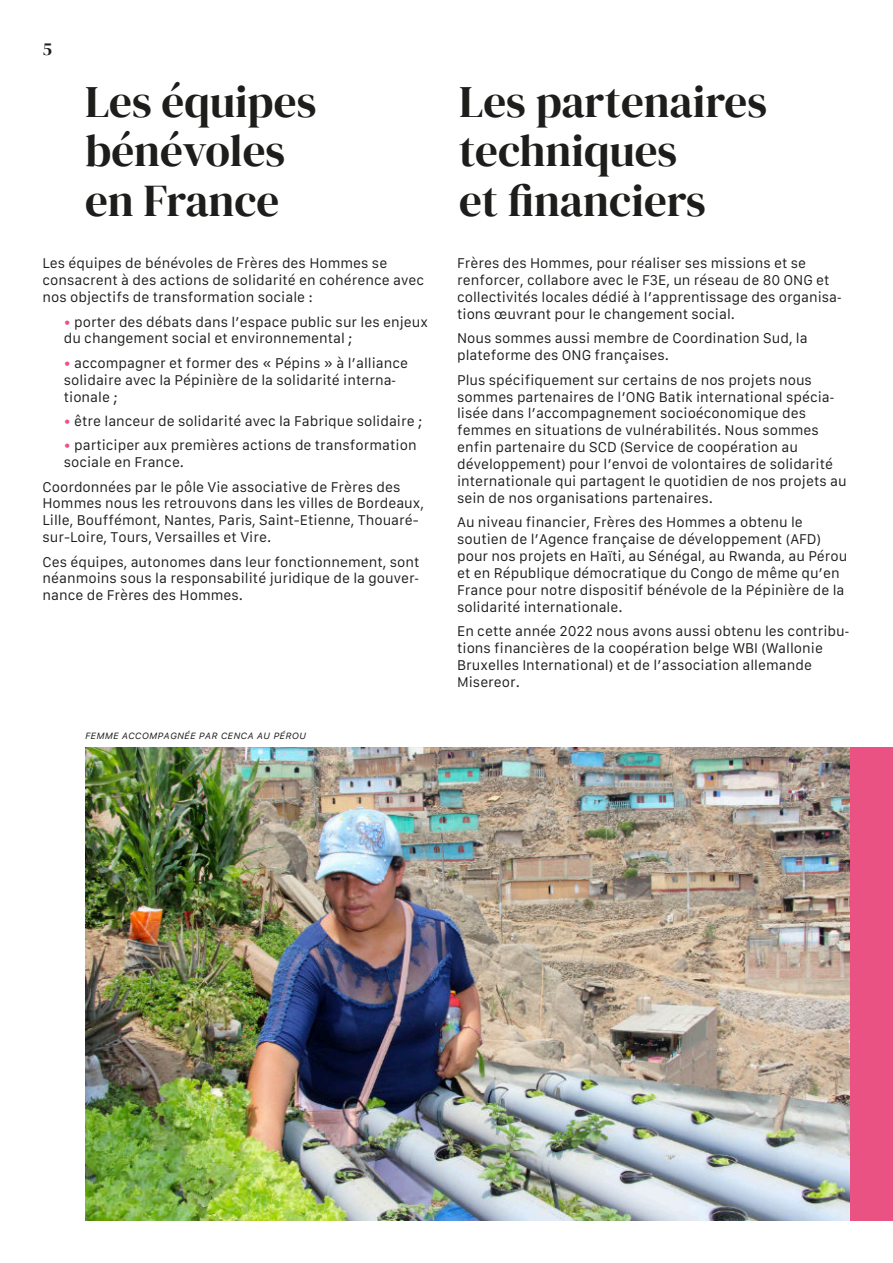
<style>
.page{position:relative;width:893px;height:1263px;background:#fff}
.page>*{position:absolute;margin:0;border:0;box-sizing:border-box;transform-origin:0 0}
.t1{font:45px/49.5px "DM Serif Display";color:#1d1d1b}
.t2{font:18px "DM Serif Display";color:#1d1d1b}
.t3{font:13.5px/16.8px "Galvji";color:#1d1d1b}
.t4{font:italic 9px "Galvji";letter-spacing:.05em;color:#1d1d1b}
.s1{color:#ea5284}
</style>
<div class="page">
<img style="left:85px;top:747px;width:765px;height:473px">
<hr style="left:0;top:85px;width:1px;height:372px;background:#ea5284">
<div style="left:850px;top:747px;width:43px;height:473px;background:#ea5284"></div>
<h2 class="t2" style="left:43px;top:36px;width:11px">5</h2>
<h1 class="t1" style="left:85px;top:76px;width:233px">Les équipes bénévoles en France</h1>
<h1 class="t1" style="left:459px;top:76px;width:309px">Les partenaires techniques<br>et financiers</h1>
<p class="t3" style="left:43px;top:255px;width:383px">Les équipes de bénévoles de Frères des Hommes se consacrent à des actions de solidarité en cohérence avec nos objectifs de transformation sociale :</p>
<p class="t3" style="left:64px;top:313px;width:366px"><span class="s1">•</span> porter des débats dans l’espace public sur les enjeux du changement social et environnemental ;</p>
<p class="t3" style="left:64px;top:354px;width:346px"><span class="s1">•</span> accompagner et former des « Pépins » à l’alliance solidaire avec la Pépinière de la solidarité interna‐ tionale ;</p>
<p class="t3" style="left:64px;top:413px;width:360px"><span class="s1">•</span> être lanceur de solidarité avec la Fabrique solidaire ;</p>
<p class="t3" style="left:64px;top:437px;width:354px"><span class="s1">•</span> participer aux premières actions de transformation sociale en France.</p>
<p class="t3" style="left:43px;top:478px;width:383px">Coordonnées par le pôle Vie associative de Frères des Hommes nous les retrouvons dans les villes de Bordeaux, Lille, Bouffémont, Nantes, Paris, Saint-Etienne, Thouaré&shy;sur-Loire, Tours, Versailles et Vire.</p>
<p class="t3" style="left:43px;top:553px;width:378px;text-align:justify">Ces équipes, autonomes dans leur fonctionnement, sont néanmoins sous la responsabilité juridique de la gouver‐ nance de Frères des Hommes.</p>
<p class="t4" style="left:85px;top:730px;width:222px">FEMME ACCOMPAGNÉE PAR CENCA AU PÉROU</p>
<p class="t3" style="left:457px;top:255px;width:386px">Frères des Hommes, pour réaliser ses missions et se renforcer, collabore avec le F3E, un réseau de 80 ONG et collectivités locales dédié à l’apprentissage des organisa‐ tions œuvrant pour le changement social.</p>
<p class="t3" style="left:457px;top:330px;width:352px">Nous sommes aussi membre de Coordination Sud, la plateforme des ONG françaises.</p>
<p class="t3" style="left:457px;top:371px;width:391px">Plus spécifiquement sur certains de nos projets nous sommes partenaires de l’ONG Batik international spécia‐ lisée dans l’accompagnement socioéconomique des femmes en situations de vulnérabilités. Nous sommes enfin partenaire du SCD (Service de coopération au développement) pour l’envoi de volontaires de solidarité internationale qui partagent le quotidien de nos projets au sein de nos organisations partenaires.</p>
<p class="t3" style="left:457px;top:514px;width:392px">Au niveau financier, Frères des Hommes a obtenu le soutien de l’Agence française de développement (AFD) pour nos projets en Haïti, au Sénégal, au Rwanda, au Pérou et en République démocratique du Congo de même qu’en France pour notre dispositif bénévole de la Pépinière de la solidarité internationale.</p>
<p class="t3" style="left:457px;top:623px;width:394px">En cette année 2022 nous avons aussi obtenu les contribu‐ tions financières de la coopération belge WBI (Wallonie Bruxelles International) et de l’association allemande Misereor.</p>
</div>
